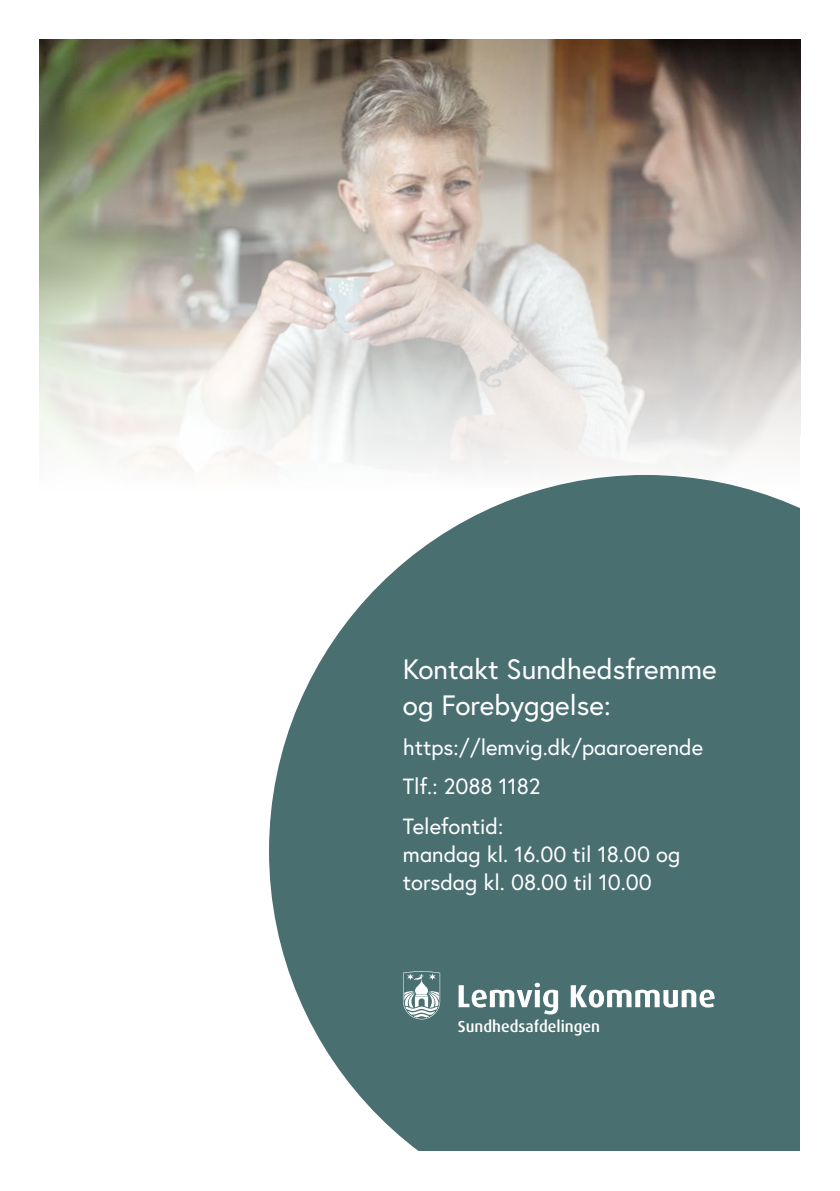
<style>
.page{position:relative;width:840px;height:1191px;background:#fff}
.page>*{position:absolute;margin:0;border:0;box-sizing:border-box;transform-origin:0 0}
.t1{font:28px/36px "Europa";color:#fff}
.t2{font:22px/39.4px "Europa";color:#fff}
.t3{font:500 16px "Dax Pro";color:#fff}
</style>
<div class="page">
<img style="left:40px;top:40px;width:759px;height:430px">
<svg style="left:269px;top:475px;width:530px;height:676px;background:#608183"></svg>
<svg style="left:403px;top:971px;width:37px;height:48px"></svg>
<svg style="left:458px;top:982px;width:99px;height:32px"></svg>
<svg style="left:570px;top:985px;width:144px;height:22px"></svg>
<p class="t1" style="left:403px;top:651px;width:315px">Kontakt Sundhedsfremme og Forebyggelse:</p>
<p class="t2" style="left:403px;top:727px;width:301px">https://lemvig.dk/paaroerende<br>Tlf.: 2088 1182<br>Telefontid:</p>
<p class="t2" style="left:403px;top:839px;width:279px;line-height:28px">mandag kl. 16.00 til 18.00 og torsdag kl. 08.00 til 10.00</p>
<p class="t3" style="left:457px;top:1016px;width:144px">Sundhedsafdelingen</p>
</div>
